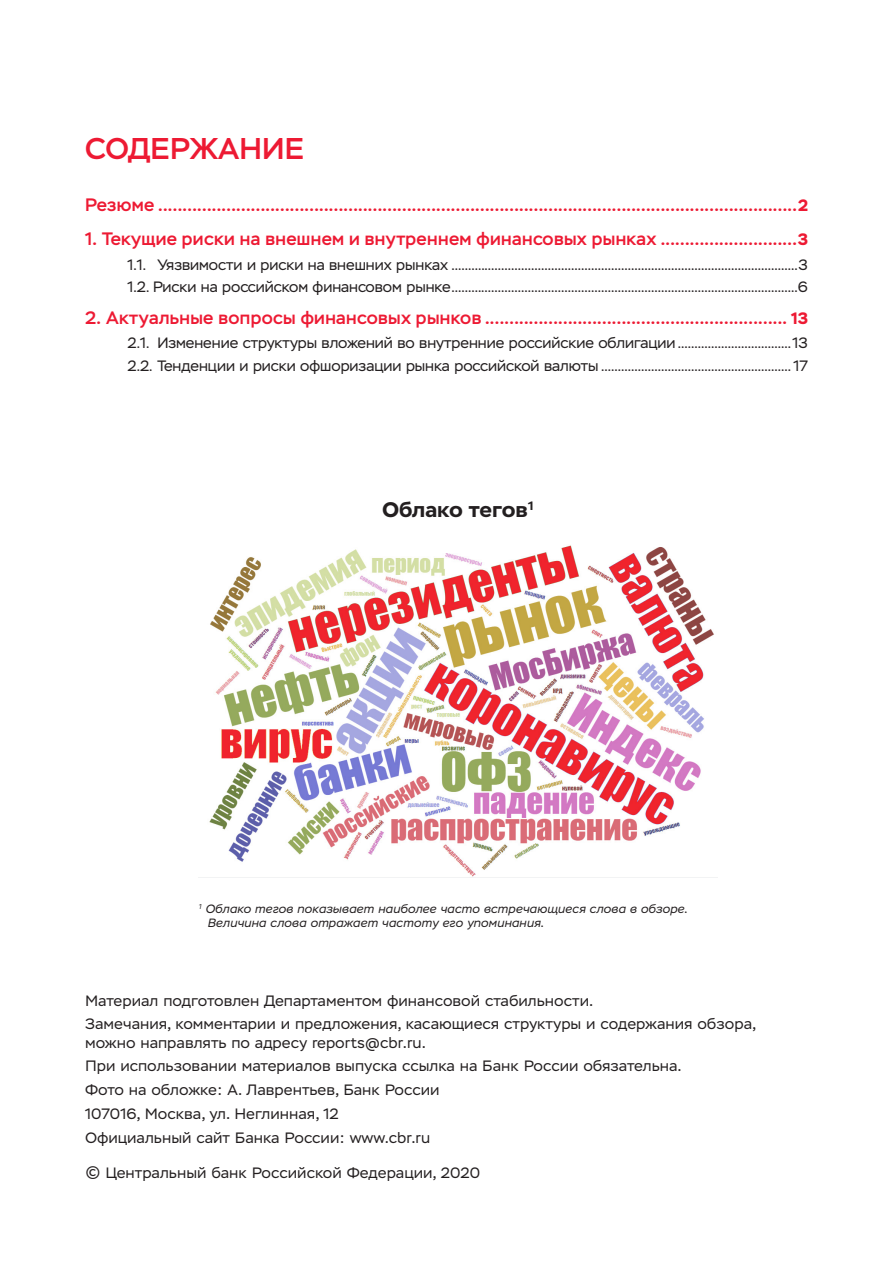
<style>
.page{position:relative;width:893px;height:1263px;background:#fff}
.page>*{position:absolute;margin:0;border:0;box-sizing:border-box;transform-origin:0 0}
.Содержание{font:500 30px "Stem";letter-spacing:.01em;color:#ed1a33}
.Текст{font:700 21px "Stem Text";color:#231f20}
.Оглавление_Глава{font:500 18px "Stem";letter-spacing:.02em;color:#ed1a33}
.Оглавление_Раздел{font:15px "Stem";color:#231f20}
.Текст-2{font:15px/18.6px "Stem Text";color:#231f20}
.Сноска{font:italic 12px/14.4px "Stem Text";color:#231f20}
.s1{font-weight:700;font-size:16.5px}
.s2{font-family:"Stem Text"}
</style>
<div class="page">
<img style="left:209px;top:545px;width:505px;height:332px">
<p class="Содержание" style="left:85px;top:131px;width:221px">СОДЕРЖАНИЕ</p>
<p class="Оглавление_Глава" style="left:85px;top:193px;width:724px">Резюме ...................................................................................................................................<span class="s1">2</span></p>
<p class="Оглавление_Глава" style="left:85px;top:228px;width:724px">1. Текущие риски на внешнем и внутреннем финансовых рынках ............................<span class="s1">3</span></p>
<p class="Оглавление_Раздел" style="left:128px;top:256px;width:682px">1.1. Уязвимости и риски на внешних рынках ........................................................................................................<span class="s2">3</span></p>
<p class="Оглавление_Раздел" style="left:128px;top:278px;width:682px">1.2. Риски на российском финансовом рынке........................................................................................................<span class="s2">6</span></p>
<p class="Оглавление_Глава" style="left:85px;top:307px;width:724px">2. Актуальные вопросы финансовых рынков .............................................................. <span class="s1">13</span></p>
<p class="Оглавление_Раздел" style="left:128px;top:334px;width:682px">2.1. Изменение структуры вложений во внутренние российские облигации..................................<span class="s2">13</span></p>
<p class="Оглавление_Раздел" style="left:128px;top:357px;width:682px">2.2. Тенденции и риски офшоризации рынка российской валюты ......................................................... <span class="s2">17</span></p>
<p class="Текст" style="left:382px;top:496px;width:153px">Облако тегов<sup>1</sup></p>
<p class="Сноска" style="left:207px;top:901px;width:482px;text-indent:-9px"><sup>1</sup> Облако тегов показывает наиболее часто встречающиеся слова в обзоре.<br>Величина слова отражает частоту его упоминания.</p>
<p class="Текст-2" style="left:85px;top:991px;width:510px">Материал подготовлен Департаментом финансовой стабильности.</p>
<p class="Текст-2" style="left:85px;top:1014px;width:673px">Замечания, комментарии и предложения, касающиеся структуры и содержания обзора, можно направлять по адресу reports@cbr.ru.</p>
<p class="Текст-2" style="left:85px;top:1057px;width:598px">При использовании материалов выпуска ссылка на Банк России обязательна.</p>
<p class="Текст-2" style="left:85px;top:1081px;width:356px">Фото на обложке: А. Лаврентьев, Банк России</p>
<p class="Текст-2" style="left:85px;top:1105px;width:255px">107016, Москва, ул. Неглинная, 12</p>
<p class="Текст-2" style="left:85px;top:1129px;width:347px">Официальный сайт Банка России: www.cbr.ru</p>
<p class="Текст-2" style="left:85px;top:1163px;width:397px">© Центральный банк Российской Федерации, 2020</p>
</div>
